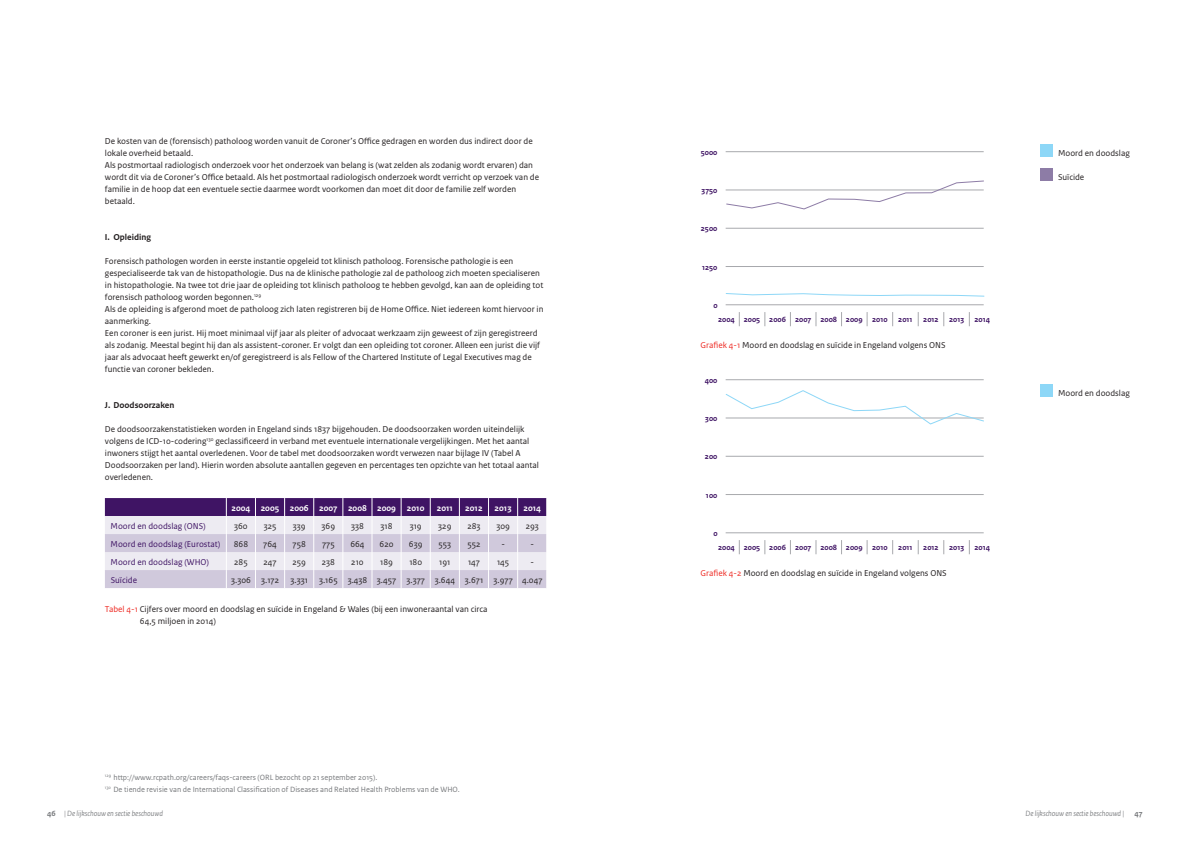
<style>
.page{position:relative;width:1191px;height:842px;background:#fff}
.page>*{position:absolute;margin:0;border:0;box-sizing:border-box;transform-origin:0 0}
.t1{font:9px/12px "Rijksoverheid Sans Text";color:#231f20}
.t2{font:9px "Rijksoverheid Sans Text";color:#3f1464}
.t3{font:700 9px "Rijksoverheid Sans Text";color:#fff}
.t4{font:700 9px "Rijksoverheid Sans Text";color:#231f20}
.t5{font:8px/12px "Rijksoverheid Sans Text";color:#76787b}
.t6{font:700 8px "Rijksoverheid Sans Text";color:#3f1464}
.t7{font:italic 8px "Rijksoverheid Sans Heading";color:#76787b}
.t8{font:700 8px "Rijksoverheid Sans Text";color:#76787b}
.s1{color:#ee2a23}
.s2{font-family:"Rijksoverheid Sans Text";font-weight:700;font-style:normal}
</style>
<div class="page">
<svg style="left:739px;top:312px;width:1px;height:14px"></svg>
<svg style="left:764px;top:312px;width:1px;height:14px"></svg>
<svg style="left:790px;top:312px;width:1px;height:14px"></svg>
<svg style="left:816px;top:312px;width:1px;height:14px"></svg>
<svg style="left:841px;top:312px;width:1px;height:14px"></svg>
<svg style="left:867px;top:312px;width:1px;height:14px"></svg>
<svg style="left:892px;top:312px;width:1px;height:14px"></svg>
<svg style="left:918px;top:312px;width:1px;height:14px"></svg>
<svg style="left:943px;top:312px;width:1px;height:14px"></svg>
<svg style="left:969px;top:312px;width:1px;height:14px"></svg>
<hr style="left:725px;top:304px;width:258px;height:1px;background:#a8a9ad">
<hr style="left:725px;top:266px;width:258px;height:1px;background:#a8a9ad">
<hr style="left:725px;top:228px;width:258px;height:1px;background:#a8a9ad">
<hr style="left:725px;top:151px;width:258px;height:1px;background:#a8a9ad">
<svg style="left:725px;top:180px;width:259px;height:30px"></svg>
<div style="left:1040px;top:168px;width:12px;height:12px;background:#8d7ca6"></div>
<div style="left:1040px;top:144px;width:12px;height:12px;background:#8dd7f7"></div>
<svg style="left:725px;top:293px;width:260px;height:4px"></svg>
<div style="left:1040px;top:384px;width:12px;height:12px;background:#8dd7f7"></div>
<svg style="left:739px;top:540px;width:1px;height:14px"></svg>
<svg style="left:764px;top:540px;width:1px;height:14px"></svg>
<svg style="left:790px;top:540px;width:1px;height:14px"></svg>
<svg style="left:816px;top:540px;width:1px;height:14px"></svg>
<svg style="left:841px;top:540px;width:1px;height:14px"></svg>
<svg style="left:867px;top:540px;width:1px;height:14px"></svg>
<svg style="left:892px;top:540px;width:1px;height:14px"></svg>
<svg style="left:918px;top:540px;width:1px;height:14px"></svg>
<svg style="left:943px;top:540px;width:1px;height:14px"></svg>
<svg style="left:969px;top:540px;width:1px;height:14px"></svg>
<hr style="left:725px;top:532px;width:258px;height:1px;background:#a8a9ad">
<hr style="left:725px;top:494px;width:258px;height:1px;background:#a8a9ad">
<hr style="left:725px;top:456px;width:258px;height:1px;background:#a8a9ad">
<hr style="left:725px;top:379px;width:258px;height:1px;background:#a8a9ad">
<svg style="left:725px;top:390px;width:259px;height:35px"></svg>
<svg style="left:105px;top:498px;width:442px;height:90px;background:#c0b4ce"></svg>
<p class="t1" style="left:105px;top:135px;width:436px">De kosten van de (forensisch) patholoog worden vanuit de Coroner’s Office gedragen en worden dus indirect door de lokale overheid betaald.<br>Als postmortaal radiologisch onderzoek voor het onderzoek van belang is (wat zelden als zodanig wordt ervaren) dan wordt dit via de Coroner’s Office betaald. Als het postmortaal radiologisch onderzoek wordt verricht op verzoek van de familie in de hoop dat een eventuele sectie daarmee wordt voorkomen dan moet dit door de familie zelf worden betaald.</p>
<p class="t4" style="left:105px;top:232px;width:48px">I. Opleiding</p>
<p class="t1" style="left:105px;top:255px;width:440px">Forensisch pathologen worden in eerste instantie opgeleid tot klinisch patholoog. Forensische pathologie is een gespecialiseerde tak van de histopathologie. Dus na de klinische pathologie zal de patholoog zich moeten specialiseren in histopathologie. Na twee tot drie jaar de opleiding tot klinisch patholoog te hebben gevolgd, kan aan de opleiding tot forensisch patholoog worden begonnen.<sup>129<br></sup>Als de opleiding is afgerond moet de patholoog zich laten registreren bij de Home Office. Niet iedereen komt hiervoor in aanmerking.<br>Een coroner is een jurist. Hij moet minimaal vijf jaar als pleiter of advocaat werkzaam zijn geweest of zijn geregistreerd als zodanig. Meestal begint hij dan als assistent-coroner. Er volgt dan een opleiding tot coroner. Alleen een jurist die vijf jaar als advocaat heeft gewerkt en/of geregistreerd is als Fellow of the Chartered Institute of Legal Executives mag de functie van coroner bekleden.</p>
<p class="t4" style="left:105px;top:400px;width:71px">J. Doodsoorzaken</p>
<p class="t1" style="left:105px;top:423px;width:435px">De doodsoorzakenstatistieken worden in Engeland sinds 1837 bijgehouden. De doodsoorzaken worden uiteindelijk volgens de ICD-10-codering<sup>130</sup> geclassificeerd in verband met eventuele internationale vergelijkingen. Met het aantal inwoners stijgt het aantal overledenen. Voor de tabel met doodsoorzaken wordt verwezen naar bijlage IV (Tabel A Doodsoorzaken per land). Hierin worden absolute aantallen gegeven en percentages ten opzichte van het totaal aantal overledenen.</p>
<p class="t3" style="left:231px;top:503px;width:194px">2004 2005 2006 2007 2008 2009 2010</p>
<p class="t3" style="left:437px;top:503px;width:18px">2011</p>
<p class="t3" style="left:465px;top:503px;width:19px">2012</p>
<p class="t3" style="left:494px;top:503px;width:18px">2013</p>
<p class="t3" style="left:523px;top:503px;width:19px">2014</p>
<p class="t2" style="left:111px;top:521px;width:97px">Moord en doodslag (ONS)</p>
<p class="t1" style="left:234px;top:520px;width:15px">360</p>
<p class="t1" style="left:264px;top:520px;width:14px">325</p>
<p class="t1" style="left:293px;top:520px;width:14px">339</p>
<p class="t1" style="left:321px;top:520px;width:15px">369</p>
<p class="t1" style="left:351px;top:520px;width:14px">338</p>
<p class="t1" style="left:380px;top:520px;width:14px">318</p>
<p class="t1" style="left:410px;top:520px;width:14px">319</p>
<p class="t1" style="left:438px;top:520px;width:15px">329</p>
<p class="t1" style="left:467px;top:520px;width:15px">283</p>
<p class="t1" style="left:496px;top:520px;width:15px">309</p>
<p class="t1" style="left:526px;top:520px;width:15px">293</p>
<p class="t2" style="left:111px;top:539px;width:111px">Moord en doodslag (Eurostat)</p>
<p class="t1" style="left:234px;top:538px;width:16px">868</p>
<p class="t1" style="left:263px;top:538px;width:15px">764</p>
<p class="t1" style="left:292px;top:538px;width:15px">758</p>
<p class="t1" style="left:322px;top:538px;width:14px">775</p>
<p class="t1" style="left:350px;top:538px;width:16px">664</p>
<p class="t1" style="left:380px;top:538px;width:15px">620</p>
<p class="t1" style="left:409px;top:538px;width:15px">639</p>
<p class="t1" style="left:438px;top:538px;width:14px">553</p>
<p class="t1" style="left:467px;top:538px;width:15px">552</p>
<p class="t1" style="left:501px;top:538px;width:5px">-</p>
<p class="t1" style="left:530px;top:538px;width:5px">-</p>
<p class="t2" style="left:111px;top:557px;width:100px">Moord en doodslag (WHO)</p>
<p class="t1" style="left:234px;top:556px;width:15px">285</p>
<p class="t1" style="left:263px;top:556px;width:15px">247</p>
<p class="t1" style="left:292px;top:556px;width:15px">259</p>
<p class="t1" style="left:322px;top:556px;width:15px">238</p>
<p class="t1" style="left:351px;top:556px;width:14px">210</p>
<p class="t1" style="left:380px;top:556px;width:14px">189</p>
<p class="t1" style="left:409px;top:556px;width:14px">180</p>
<p class="t1" style="left:439px;top:556px;width:13px">191</p>
<p class="t1" style="left:468px;top:556px;width:14px">147</p>
<p class="t1" style="left:497px;top:556px;width:14px">145</p>
<p class="t1" style="left:530px;top:556px;width:5px">-</p>
<p class="t2" style="left:111px;top:575px;width:28px">Suïcide</p>
<p class="t1" style="left:231px;top:574px;width:49px">3.306 3.172</p>
<p class="t1" style="left:290px;top:574px;width:253px">3.331 3.165 3.438 3.457 3.377 3.644 3.671 3.977 4.047</p>
<p class="t1" style="left:140px;top:603px;width:349px;text-indent:-35px"><span class="s1">Tabel 4-1</span> Cijfers over moord en doodslag en suïcide in Engeland &amp; Wales (bij een inwoneraantal van circa<br>64,5 miljoen in 2014)</p>
<p class="t5" style="left:105px;top:772px;width:356px"><sup>129</sup> http://www.rcpath.org/careers/faqs-careers (ORL bezocht op 21 september 2015).<br><sup>130</sup> De tiende revisie van de International Classification of Diseases and Related Health Problems van de WHO.</p>
<p class="t6" style="left:700px;top:148px;width:18px">5000</p>
<p class="t6" style="left:701px;top:186px;width:17px">3750</p>
<p class="t6" style="left:701px;top:224px;width:18px">2500</p>
<p class="t6" style="left:702px;top:262px;width:17px">1250</p>
<p class="t6" style="left:713px;top:301px;width:6px">0</p>
<p class="t6" style="left:718px;top:315px;width:171px">2004 2005 2006 2007 2008 2009 2010</p>
<p class="t6" style="left:898px;top:315px;width:16px">2011</p>
<p class="t6" style="left:923px;top:315px;width:17px">2012</p>
<p class="t6" style="left:949px;top:315px;width:17px">2013</p>
<p class="t6" style="left:974px;top:315px;width:17px">2014</p>
<p class="t1" style="left:700px;top:339px;width:247px"><span class="s1">Grafiek 4-1</span> Moord en doodslag en suïcide in Engeland volgens ONS</p>
<p class="t6" style="left:705px;top:376px;width:14px">400</p>
<p class="t6" style="left:705px;top:414px;width:14px">300</p>
<p class="t6" style="left:705px;top:452px;width:14px">200</p>
<p class="t6" style="left:706px;top:490px;width:13px">100</p>
<p class="t6" style="left:713px;top:529px;width:6px">0</p>
<p class="t6" style="left:718px;top:543px;width:171px">2004 2005 2006 2007 2008 2009 2010</p>
<p class="t6" style="left:898px;top:543px;width:16px">2011</p>
<p class="t6" style="left:923px;top:543px;width:17px">2012</p>
<p class="t6" style="left:949px;top:543px;width:17px">2013</p>
<p class="t6" style="left:974px;top:543px;width:17px">2014</p>
<p class="t1" style="left:700px;top:567px;width:248px"><span class="s1">Grafiek 4-2</span> Moord en doodslag en suïcide in Engeland volgens ONS</p>
<p class="t1" style="left:1058px;top:147px;width:73px">Moord en doodslag</p>
<p class="t1" style="left:1058px;top:171px;width:28px">Suïcide</p>
<p class="t1" style="left:1058px;top:387px;width:73px">Moord en doodslag</p>
<p class="t7" style="left:47px;top:809px;width:117px"><span class="s2">46</span> | De lijkschouw en sectie beschouwd</p>
<p class="t7" style="left:1025px;top:809px;width:100px">De lijkschouw en sectie beschouwd |</p>
<p class="t8" style="left:1134px;top:809px;width:10px">47</p>
</div>
